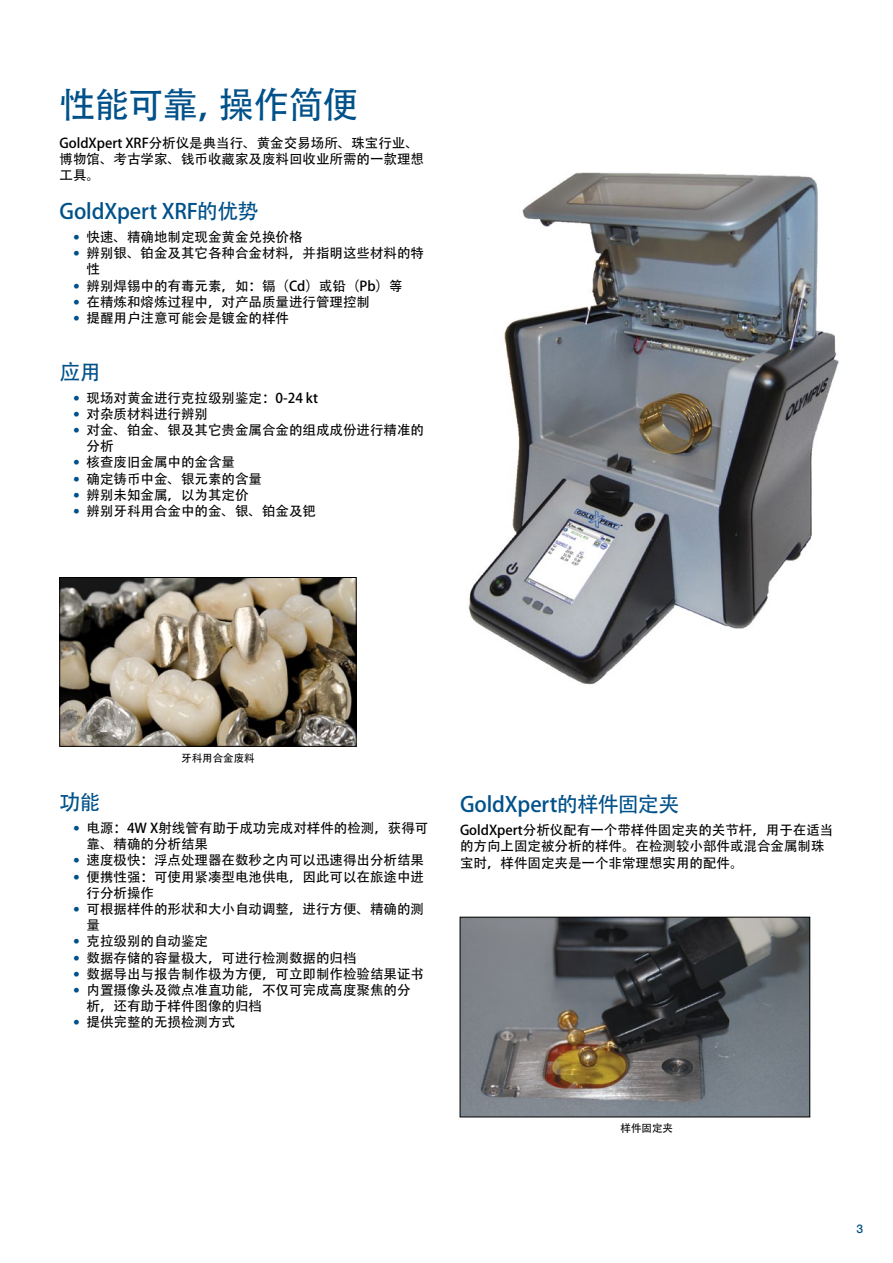
<style>
.page{position:relative;width:893px;height:1263px;background:#fff}
.page>*{position:absolute;margin:0;border:0;box-sizing:border-box;transform-origin:0 0}
.Title_1{font:36px "Adobe Heiti Std";letter-spacing:-.05em;color:#00518a}
.Title_2{font:21px "Adobe Heiti Std";letter-spacing:-.01em;color:#00518a}
.Text{font:13.5px/16.2px "Adobe Heiti Std";color:#000}
.Pagination{font:500 12px "Helvetica Neue LT Std";color:#00518a}
.t1{font:10.5px "Adobe Heiti Std";color:#000}
.s1{font-family:"Helvetica Neue LT Std";color:#00518a}
</style>
<div class="page">
<img style="left:62px;top:579px;width:292px;height:165px">
<div style="left:60px;top:577px;width:296px;height:169px;border:1px solid #000"></div>
<img style="left:462px;top:919px;width:346px;height:196px">
<div style="left:460px;top:917px;width:350px;height:200px;border:1px solid #000"></div>
<img style="left:468px;top:172px;width:371px;height:513px">
<p class="Title_1" style="left:60px;top:83px;width:300px">性能可靠，操作简便</p>
<p class="Text" style="left:60px;top:135px;width:366px">GoldXpert XRF分析仪是典当行、黄金交易场所、珠宝行业、博物馆、考古学家、钱币收藏家及废料回收业所需的一款理想工具。</p>
<p class="Title_2" style="left:60px;top:199px;width:201px">GoldXpert XRF的优势</p>
<p class="Text" style="left:73px;top:229px;width:231px"><span class="s1">•</span> 快速、精确地制定现金黄金兑换价格</p>
<p class="Text" style="left:87px;top:245px;width:339px;text-indent:-14px"><span class="s1">•</span> 辨别银、铂金及其它各种合金材料，并指明这些材料的特性</p>
<p class="Text" style="left:73px;top:278px;width:331px"><span class="s1">•</span> 辨别焊锡中的有毒元素，如：镉（Cd）或铅（Pb）等</p>
<p class="Text" style="left:73px;top:294px;width:298px"><span class="s1">•</span> 在精炼和熔炼过程中，对产品质量进行管理控制</p>
<p class="Text" style="left:73px;top:310px;width:217px"><span class="s1">•</span> 提醒用户注意可能会是镀金的样件</p>
<p class="Title_2" style="left:60px;top:359px;width:43px">应用</p>
<p class="Text" style="left:73px;top:390px;width:246px"><span class="s1">•</span> 现场对黄金进行克拉级别鉴定：0-24 kt</p>
<p class="Text" style="left:73px;top:406px;width:136px"><span class="s1">•</span> 对杂质材料进行辨别</p>
<p class="Text" style="left:87px;top:422px;width:339px;text-indent:-14px"><span class="s1">•</span> 对金、铂金、银及其它贵金属合金的组成成份进行精准的分析</p>
<p class="Text" style="left:73px;top:455px;width:163px"><span class="s1">•</span> 核查废旧金属中的金含量</p>
<p class="Text" style="left:73px;top:471px;width:190px"><span class="s1">•</span> 确定铸币中金、银元素的含量</p>
<p class="Text" style="left:73px;top:487px;width:177px"><span class="s1">•</span> 辨别未知金属，以为其定价</p>
<p class="Text" style="left:73px;top:503px;width:244px"><span class="s1">•</span> 辨别牙科用合金中的金、银、铂金及钯</p>
<p class="t1" style="left:181px;top:751px;width:75px">牙科用合金废料</p>
<p class="Title_2" style="left:60px;top:790px;width:43px">功能</p>
<p class="Text" style="left:87px;top:820px;width:343px;text-indent:-14px"><span class="s1">•</span> 电源：4W X射线管有助于成功完成对样件的检测，获得可靠、精确的分析结果</p>
<p class="Text" style="left:73px;top:853px;width:352px"><span class="s1">•</span> 速度极快：浮点处理器在数秒之内可以迅速得出分析结果</p>
<p class="Text" style="left:87px;top:869px;width:339px;text-indent:-14px"><span class="s1">•</span> 便携性强：可使用紧凑型电池供电，因此可以在旅途中进行分析操作</p>
<p class="Text" style="left:87px;top:901px;width:339px;text-indent:-14px"><span class="s1">•</span> 可根据样件的形状和大小自动调整，进行方便、精确的测量</p>
<p class="Text" style="left:73px;top:934px;width:136px"><span class="s1">•</span> 克拉级别的自动鉴定</p>
<p class="Text" style="left:73px;top:950px;width:285px"><span class="s1">•</span> 数据存储的容量极大，可进行检测数据的归档</p>
<p class="Text" style="left:73px;top:966px;width:352px"><span class="s1">•</span> 数据导出与报告制作极为方便，可立即制作检验结果证书</p>
<p class="Text" style="left:87px;top:982px;width:325px;text-indent:-14px"><span class="s1">•</span> 内置摄像头及微点准直功能，不仅可完成高度聚焦的分析，还有助于样件图像的归档</p>
<p class="Text" style="left:73px;top:1015px;width:163px"><span class="s1">•</span> 提供完整的无损检测方式</p>
<p class="Title_2" style="left:460px;top:792px;width:221px">GoldXpert的样件固定夹</p>
<p class="Text" style="left:460px;top:822px;width:375px">GoldXpert分析仪配有一个带样件固定夹的关节杆，用于在适当的方向上固定被分析的样件。在检测较小部件或混合金属制珠宝时，样件固定夹是一个非常理想实用的配件。</p>
<p class="t1" style="left:621px;top:1122px;width:54px">样件固定夹</p>
<p class="Pagination" style="left:856px;top:1222px;width:8px">3</p>
</div>
